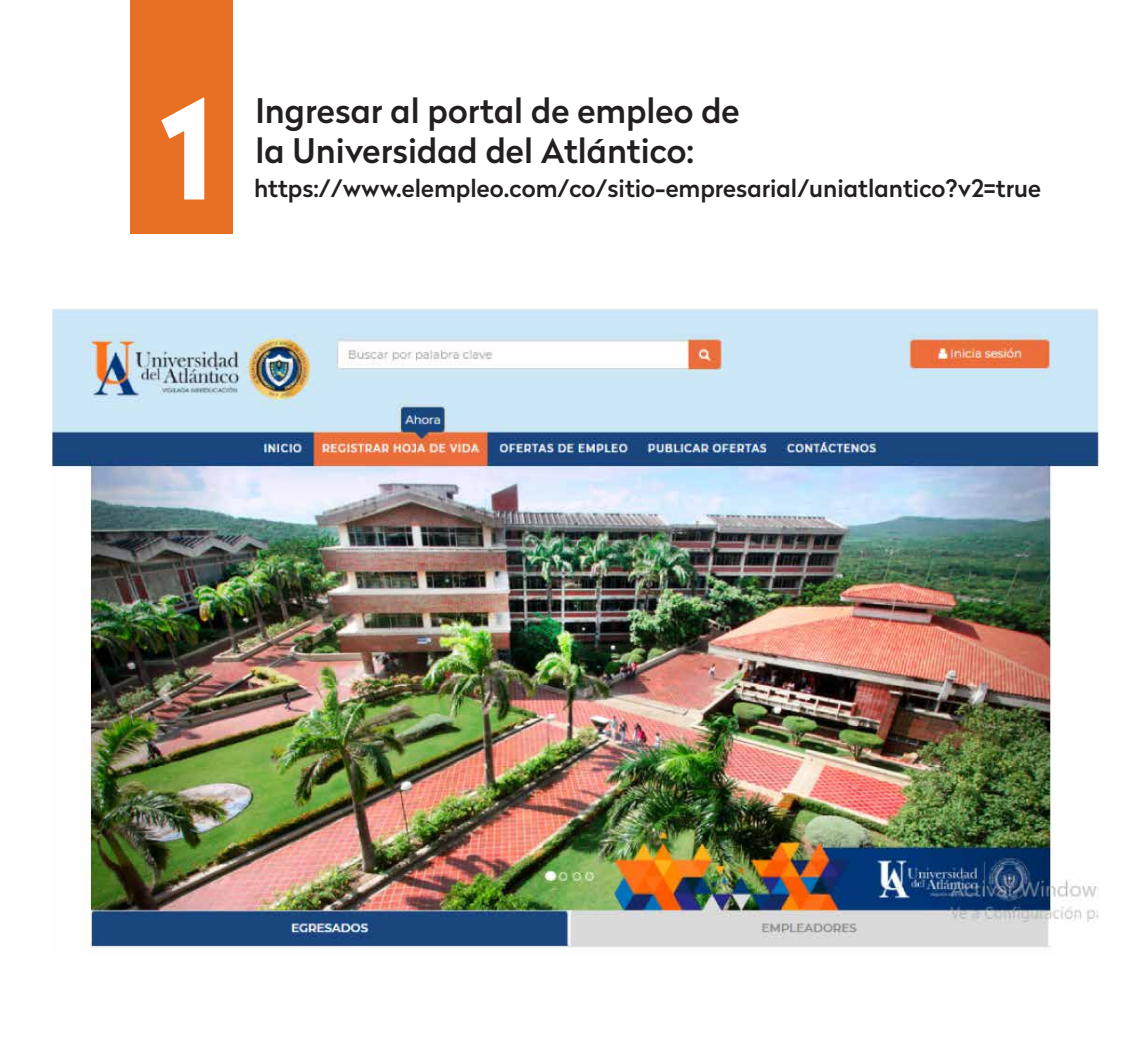
<style>
.page{position:relative;width:1141px;height:1042px;background:#fff}
.page>*{position:absolute;margin:0;border:0;box-sizing:border-box;transform-origin:0 0}
.t1{font:700 136.5px "Radikal";color:#fff}
.t2{font:500 33.77px/40.4px "Radikal";color:#231f20}
.t3{font:500 23.97px "Radikal";color:#231f20}
</style>
<div class="page">
<img style="left:52px;top:309px;width:1047px;height:639px">
<div style="left:130px;top:0;width:103px;height:234px;background:#e77025"></div>
<h1 class="t1" style="left:160px;top:50px;width:56px">1</h1>
<h2 class="t2" style="left:255px;top:89px;width:486px">Ingresar al portal de empleo de la Universidad del Atlántico:</h2>
<p class="t3" style="left:254px;top:171px;width:789px">https://www.elempleo.com/co/sitio-empresarial/uniatlantico?v2=true</p>
</div>
